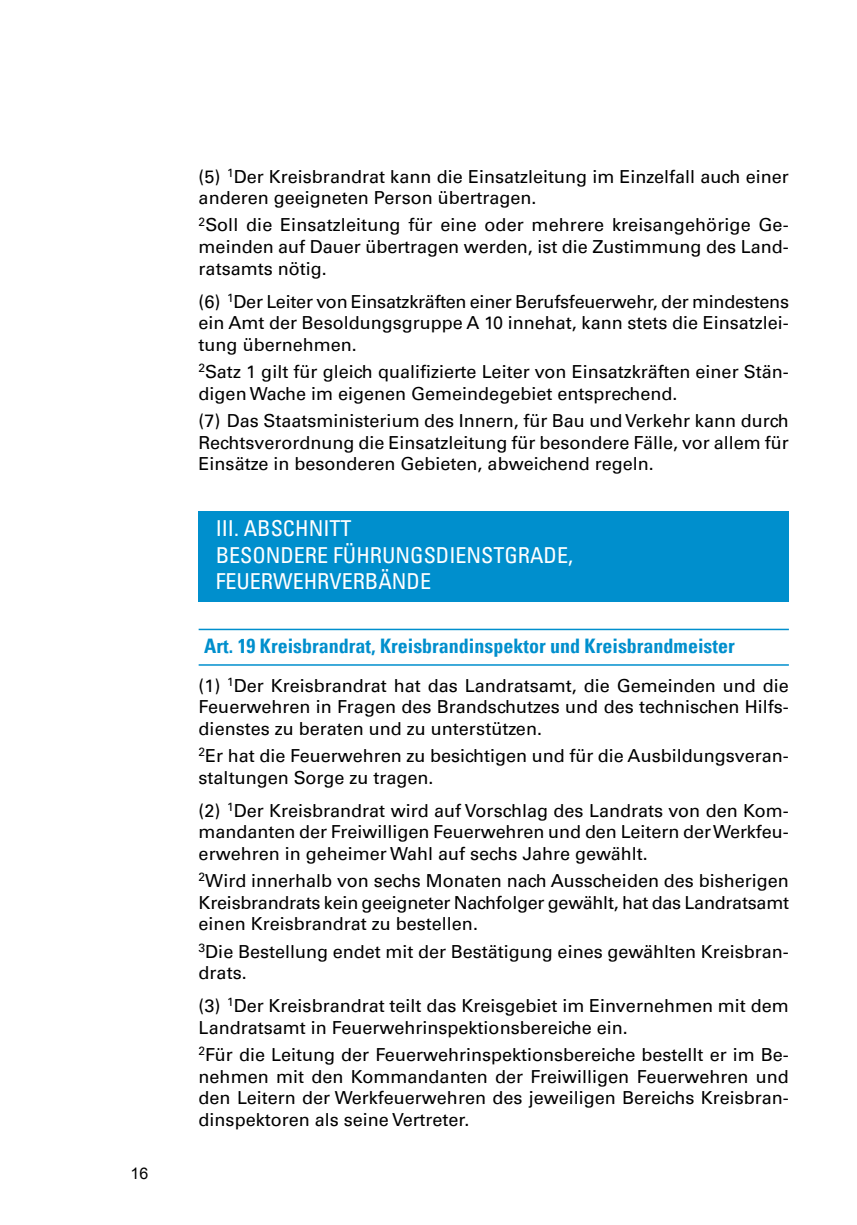
<style>
.page{position:relative;width:857px;height:1225px;background:#fff}
.page>*{position:absolute;margin:0;border:0;box-sizing:border-box;transform-origin:0 0}
.t1{font:condensed 22px/26.4px "Univers LT Pro";color:#fff}
.t2{font:700 condensed 20px "Univers LT Pro";color:#008fcd}
.t3{font:18px/21.6px "Univers LT Pro 55 Roman";color:#000;text-align:justify}
.t4{font:16px "Arial";color:#000}
</style>
<div class="page">
<div style="left:198px;top:511px;width:590px;height:91px;background:#008fcd"></div>
<hr style="left:198px;top:628px;width:590px;height:2px;background:#008fcd">
<hr style="left:198px;top:664px;width:590px;height:1px;background:#008fcd">
<p class="t4" style="left:130px;top:1162px;width:19px">16</p>
<p class="t3" style="left:198px;top:165px;width:591px">(5) <sup>1</sup>Der Kreisbrandrat kann die Einsatzleitung im Einzelfall auch einer anderen geeigneten Person übertragen.</p>
<p class="t3" style="left:198px;top:213px;width:591px"><sup>2</sup>Soll die Einsatzleitung für eine oder mehrere kreisangehörige Ge&shy;meinden auf Dauer übertragen werden, ist die Zustimmung des Land&shy;ratsamts nötig.</p>
<p class="t3" style="left:198px;top:290px;width:591px">(6) <sup>1</sup>Der Leiter von Einsatzkräften einer Berufsfeuerwehr, der mindestens ein Amt der Besoldungsgruppe A 10 innehat, kann stets die Einsatzlei&shy;tung übernehmen.</p>
<p class="t3" style="left:198px;top:360px;width:591px"><sup>2</sup>Satz 1 gilt für gleich qualifizierte Leiter von Einsatzkräften einer Stän&shy;digen Wache im eigenen Gemeindegebiet entsprechend.</p>
<p class="t3" style="left:198px;top:409px;width:591px">(7) Das Staatsministerium des Innern, für Bau und Verkehr kann durch Rechtsverordnung die Einsatzleitung für besondere Fälle, vor allem für Einsätze in besonderen Gebieten, abweichend regeln.</p>
<p class="t1" style="left:215px;top:515px;width:358px">III. ABSCHNITT<br>BESONDERE FÜHRUNGSDIENSTGRADE,<br>FEUERWEHRVERBÄNDE</p>
<p class="t2" style="left:204px;top:633px;width:531px">Art. 19 Kreisbrandrat, Kreisbrandinspektor und Kreisbrandmeister</p>
<p class="t3" style="left:198px;top:673px;width:591px">(1) <sup>1</sup>Der Kreisbrandrat hat das Landratsamt, die Gemeinden und die Feuerwehren in Fragen des Brandschutzes und des technischen Hilfs&shy;dienstes zu beraten und zu unterstützen.</p>
<p class="t3" style="left:198px;top:744px;width:591px"><sup>2</sup>Er hat die Feuerwehren zu besichtigen und für die Ausbildungsveran&shy;staltungen Sorge zu tragen.</p>
<p class="t3" style="left:198px;top:798px;width:591px">(2) <sup>1</sup>Der Kreisbrandrat wird auf Vorschlag des Landrats von den Kom&shy;mandanten der Freiwilligen Feuerwehren und den Leitern der Werkfeu&shy;erwehren in geheimer Wahl auf sechs Jahre gewählt.</p>
<p class="t3" style="left:198px;top:869px;width:591px"><sup>2</sup>Wird innerhalb von sechs Monaten nach Ausscheiden des bisherigen Kreisbrandrats kein geeigneter Nachfolger gewählt, hat das Landratsamt einen Kreisbrandrat zu bestellen.</p>
<p class="t3" style="left:198px;top:939px;width:591px"><sup>3</sup>Die Bestellung endet mit der Bestätigung eines gewählten Kreisbran&shy;drats.</p>
<p class="t3" style="left:198px;top:994px;width:591px">(3) <sup>1</sup>Der Kreisbrandrat teilt das Kreisgebiet im Einvernehmen mit dem<br>Landratsamt in Feuerwehrinspektionsbereiche ein.</p>
<p class="t3" style="left:198px;top:1043px;width:591px"><sup>2</sup>Für die Leitung der Feuerwehrinspektionsbereiche bestellt er im Be&shy;nehmen mit den Kommandanten der Freiwilligen Feuerwehren und den Leitern der Werkfeuerwehren des jeweiligen Bereichs Kreisbran&shy;dinspektoren als seine Vertreter.</p>
</div>
